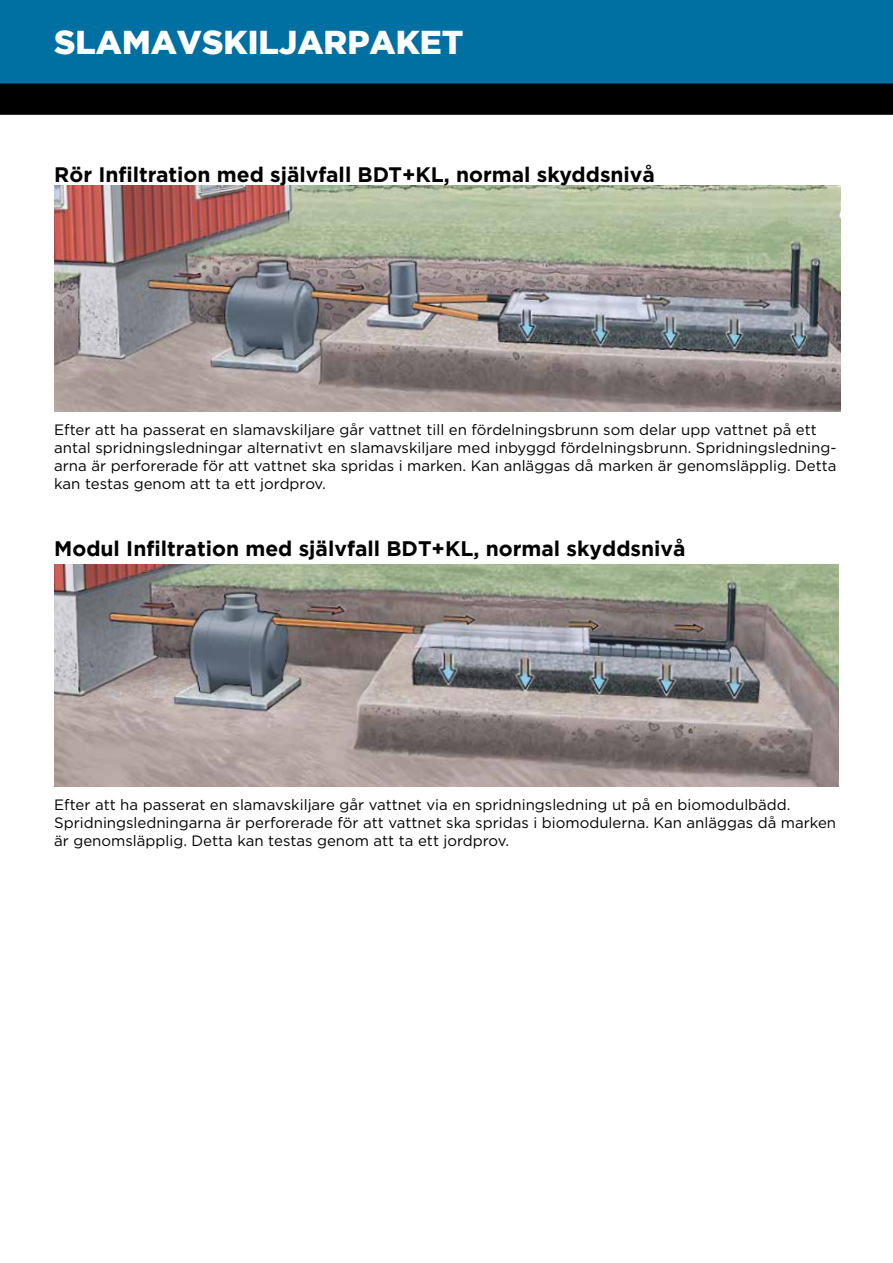
<style>
.page{position:relative;width:893px;height:1263px;background:#fff}
.page>*{position:absolute;margin:0;border:0;box-sizing:border-box;transform-origin:0 0}
.t1{font:900 33px "Gotham";color:#fff}
.t2{font:700 21px "Gotham";color:#000}
.t3{font:700 21px "Gotham";color:#000}
.t4{font:15px/18px "Gotham";color:#000}
</style>
<div class="page">
<img style="left:54px;top:186px;width:786px;height:226px">
<div style="left:0;top:85px;width:893px;height:30px;background:#000"></div>
<div style="left:0;top:0;width:893px;height:85px;background:#006fa2"></div>
<img style="left:54px;top:564px;width:784px;height:222px">
<h1 class="t1" style="left:54px;top:23px;width:411px">SLAMAVSKILJARPAKET</h1>
<h2 class="t3" style="left:54px;top:163px;width:602px">Rör Infiltration med självfall BDT+KL, normal skyddsnivå</h2>
<p class="t4" style="left:54px;top:420px;width:784px">Efter att ha passerat en slamavskiljare går vattnet till en fördelningsbrunn som delar upp vattnet på ett antal spridningsledningar alternativt en slamavskiljare med inbyggd fördelningsbrunn. Spridningsledning&shy;arna är perforerade för att vattnet ska spridas i marken. Kan anläggas då marken är genomsläpplig. Detta kan testas genom att ta ett jordprov.</p>
<h2 class="t2" style="left:54px;top:537px;width:633px">Modul Infiltration med självfall BDT+KL, normal skyddsnivå</h2>
<p class="t4" style="left:54px;top:796px;width:783px">Efter att ha passerat en slamavskiljare går vattnet via en spridningsledning ut på en biomodulbädd.<br>Spridningsledningarna är perforerade för att vattnet ska spridas i biomodulerna. Kan anläggas då marken är genomsläpplig. Detta kan testas genom att ta ett jordprov.</p>
</div>
